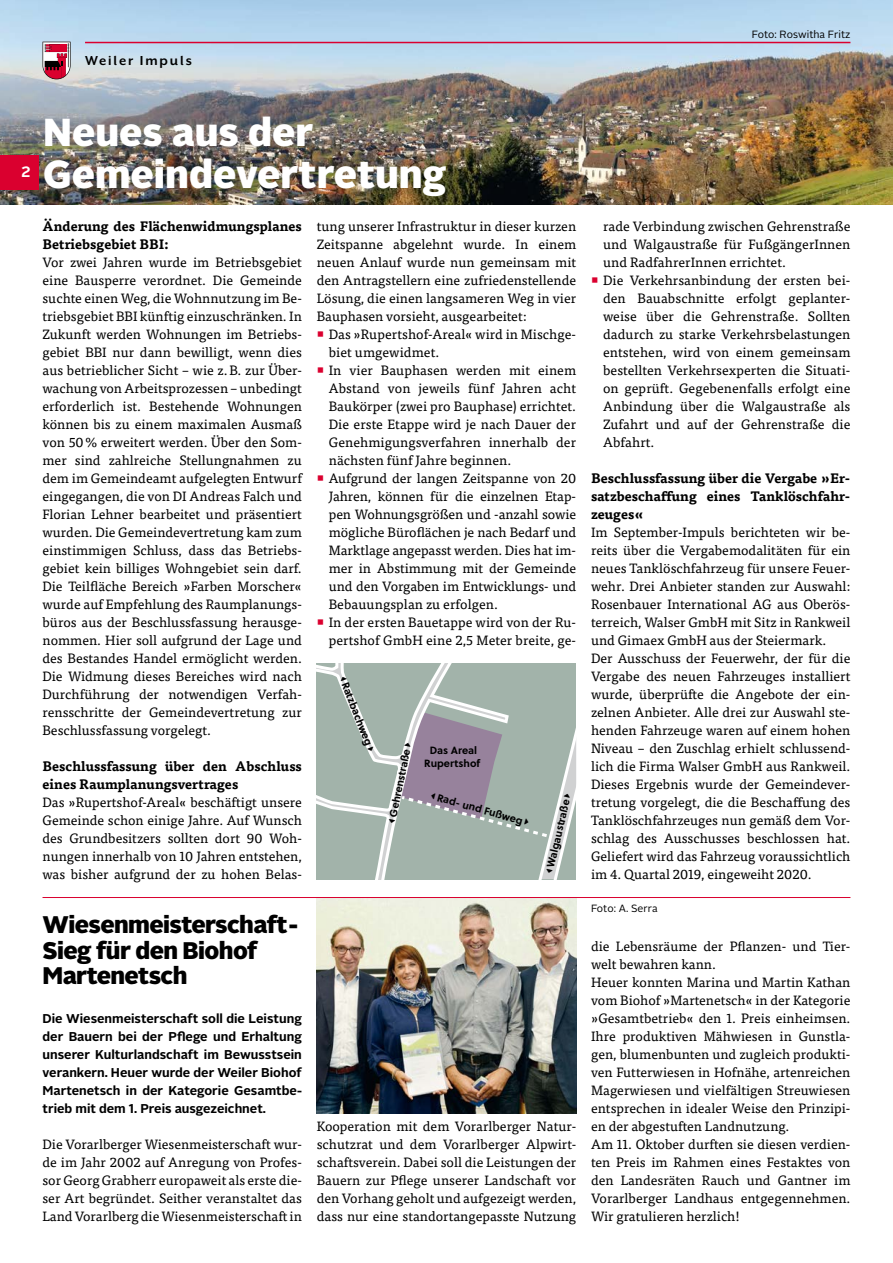
<style>
.page{position:relative;width:893px;height:1263px;background:#fff}
.page>*{position:absolute;margin:0;border:0;box-sizing:border-box;transform-origin:0 0}
.t1{font:900 39px/42px "Alright Sans";color:#fff}
.t2{font:900 24px/25.5px "Alright Sans";letter-spacing:-.025em;color:#000}
.t3{font:700 15px "Mr Eaves XL San OT";letter-spacing:.125em;color:#000}
.t4{font:700 15px "Alright Sans";color:#fff}
.t5{font:13.5px/18px "Tisa Pro";color:#000;text-align:justify}
.t6{font:700 13.5px/18px "Tisa Pro";color:#000}
.t7{font:700 12.75px/18px "Alright Sans";color:#000;text-align:justify}
.t8{font:700 10.5px/12.6px "Soleil";color:#000;text-align:center}
.t9{font:10.5px "Alright Sans";letter-spacing:.005em;color:#000}
.s1{color:#da002f}
</style>
<div class="page">
<img style="left:317px;top:898px;width:259px;height:215px">
<hr style="left:43px;top:897px;width:807px;height:1px;background:#da002f">
<img style="left:0;top:0;width:893px;height:205px">
<div style="left:0;top:155px;width:39px;height:34px;background:#da002f"></div>
<hr style="left:85px;top:42px;width:765px;height:1px;background:#da002f">
<svg style="left:43px;top:42px;width:28px;height:37px"></svg>
<svg style="left:317px;top:663px;width:259px;height:216px;background:#a9b3b0"></svg>
<p class="t3" style="left:85px;top:53px;width:108px">Weiler Impuls</p>
<p class="t9" style="left:752px;top:28px;width:100px">Foto: Roswitha Fritz</p>
<p class="t4" style="left:21px;top:161px;width:11px">2</p>
<h1 class="t1" style="left:43px;top:112px;width:405px">Neues aus der<br>Gemeindevertretung</h1>
<p class="t6" style="left:43px;top:216px;width:261px">Änderung des Flächenwidmungsplanes<br>Betriebsgebiet BBI:</p>
<p class="t5" style="left:43px;top:252px;width:261px">Vor zwei Jahren wurde im Betriebsgebiet eine Bausperre verordnet. Die Gemeinde suchte einen Weg, die Wohnnutzung im Be&shy;triebsgebiet BBI künftig einzuschränken. In Zukunft werden Wohnungen im Betriebs&shy;gebiet BBI nur dann bewilligt, wenn dies aus betrieblicher Sicht – wie z.B. zur Über&shy;wachung von Arbeitsprozessen – unbedingt erforderlich ist. Bestehende Wohnungen können bis zu einem maximalen Ausmaß von 50% erweitert werden. Über den Som&shy;mer sind zahlreiche Stellungnahmen zu dem im Gemeindeamt aufgelegten Entwurf eingegangen, die von DI Andreas Falch und Florian Lehner bearbeitet und präsentiert wurden. Die Gemeindevertretung kam zum einstimmigen Schluss, dass das Betriebs&shy;gebiet kein billiges Wohngebiet sein darf.<br>Die Teilfläche Bereich »Farben Morscher« wurde auf Empfehlung des Raumplanungs&shy;büros aus der Beschlussfassung herausge&shy;nommen. Hier soll aufgrund der Lage und des Bestandes Handel ermöglicht werden.<br>Die Widmung dieses Bereiches wird nach Durchführung der notwendigen Verfah&shy;rensschritte der Gemeindevertretung zur Beschlussfassung vorgelegt.</p>
<p class="t6" style="left:43px;top:756px;width:261px">Beschlussfassung über den Abschluss eines Raumplanungsvertrages</p>
<p class="t5" style="left:43px;top:792px;width:261px">Das »Rupertshof-Areal« beschäftigt unsere Gemeinde schon einige Jahre. Auf Wunsch des Grundbesitzers sollten dort 90 Woh&shy;nungen innerhalb von 10 Jahren entstehen, was bisher aufgrund der zu hohen Belas-</p>
<p class="t5" style="left:317px;top:216px;width:261px">tung unserer Infrastruktur in dieser kurzen Zeitspanne abgelehnt wurde. In einem neuen Anlauf wurde nun gemeinsam mit den Antragstellern eine zufriedenstellende Lösung, die einen langsameren Weg in vier Bauphasen vorsieht, ausgearbeitet:</p>
<p class="t5" style="left:329px;top:324px;width:249px;text-indent:-12px"><span class="s1">○</span> Das »Rupertshof-Areal« wird in Mischge&shy;biet umgewidmet.</p>
<p class="t5" style="left:329px;top:360px;width:249px;text-indent:-12px"><span class="s1">○</span> In vier Bauphasen werden mit einem Abstand von jeweils fünf Jahren acht Baukörper (zwei pro Bauphase) errichtet.<br>Die erste Etappe wird je nach Dauer der Genehmigungsverfahren innerhalb der nächsten fünf Jahre beginnen.</p>
<p class="t5" style="left:329px;top:468px;width:249px;text-indent:-12px"><span class="s1">○</span> Aufgrund der langen Zeitspanne von 20<br>Jahren, können für die einzelnen Etap&shy;pen Wohnungsgrößen und -anzahl sowie mögliche Büroflächen je nach Bedarf und Marktlage angepasst werden. Dies hat im&shy;mer in Abstimmung mit der Gemeinde und den Vorgaben im Entwicklungs- und Bebauungsplan zu erfolgen.</p>
<p class="t5" style="left:317px;top:612px;width:261px;text-align:right"><span class="s1">○</span> In der ersten Bauetappe wird von der Ru&shy;pertshof GmbH eine 2,5 Meter breite, ge-</p>
<p class="t8" style="left:351px;top:680px;width:69px;rotate:69deg">Ratzbachweg</p>
<p class="t8" style="left:386px;top:815px;width:71px;rotate:-78deg">Gehrenstraße</p>
<p class="t8" style="left:424px;top:744px;width:58px">Das Areal<br>Rupertshof</p>
<p class="t8" style="left:439px;top:790px;width:90px;rotate:16deg">Rad- und Fußweg</p>
<p class="t8" style="left:544px;top:866px;width:71px;rotate:-77deg">Walgaustraße</p>
<h2 class="t2" style="left:43px;top:912px;width:256px">Wiesenmeisterschaft -<br>Sieg für den Biohof<br>Martenetsch</h2>
<p class="t7" style="left:43px;top:1010px;width:261px">Die Wiesenmeisterschaft soll die Leistung der Bauern bei der Pflege und Erhaltung unserer Kulturlandschaft im Bewusstsein verankern. Heuer wurde der Weiler Biohof Martenetsch in der Kategorie Gesamtbe&shy;trieb mit dem 1. Preis ausgezeichnet.</p>
<p class="t5" style="left:43px;top:1134px;width:261px">Die Vorarlberger Wiesenmeisterschaft wur&shy;de im Jahr 2002 auf Anregung von Profes&shy;sor Georg Grabherr europaweit als erste die&shy;ser Art begründet. Seither veranstaltet das Land Vorarlberg die Wiesenmeisterschaft in</p>
<p class="t5" style="left:317px;top:1116px;width:261px">Kooperation mit dem Vorarlberger Natur&shy;schutzrat und dem Vorarlberger Alpwirt&shy;schaftsverein. Dabei soll die Leistungen der Bauern zur Pflege unserer Landschaft vor den Vorhang geholt und aufgezeigt werden, dass nur eine standortangepasste Nutzung</p>
<p class="t5" style="left:603px;top:216px;width:249px">rade Verbindung zwischen Gehrenstraße und Walgaustraße für FußgängerInnen und RadfahrerInnen errichtet.</p>
<p class="t5" style="left:603px;top:270px;width:249px;text-indent:-12px"><span class="s1">○</span> Die Verkehrsanbindung der ersten bei&shy;den Bauabschnitte erfolgt geplanter&shy;weise über die Gehrenstraße. Sollten dadurch zu starke Verkehrsbelastungen entstehen, wird von einem gemeinsam bestellten Verkehrsexperten die Situati&shy;on geprüft. Gegebenenfalls erfolgt eine Anbindung über die Walgaustraße als Zufahrt und auf der Gehrenstraße die Abfahrt.</p>
<p class="t6" style="left:591px;top:468px;width:261px;text-align:justify">Beschlussfassung über die Vergabe »Er&shy;satzbeschaffung eines Tanklöschfahr&shy;zeuges«</p>
<p class="t5" style="left:591px;top:522px;width:261px;text-align:left">Im September-Impuls berichteten wir be&shy;reits über die Vergabemodalitäten für ein neues Tanklöschfahrzeug für unsere Feuer&shy;wehr. Drei Anbieter standen zur Auswahl:<br>Rosenbauer International AG aus Oberös&shy;terreich, Walser GmbH mit Sitz in Rankweil und Gimaex GmbH aus der Steiermark.<br>Der Ausschuss der Feuerwehr, der für die Vergabe des neuen Fahrzeuges installiert wurde, überprüfte die Angebote der ein&shy;zelnen Anbieter. Alle drei zur Auswahl ste&shy;henden Fahrzeuge waren auf einem hohen Niveau – den Zuschlag erhielt schlussend&shy;lich die Firma Walser GmbH aus Rankweil.<br>Dieses Ergebnis wurde der Gemeindever&shy;tretung vorgelegt, die die Beschaffung des Tanklöschfahrzeuges nun gemäß dem Vor&shy;schlag des Ausschusses beschlossen hat.<br>Geliefert wird das Fahrzeug voraussichtlich im 4. Quartal 2019, eingeweiht 2020.</p>
<p class="t9" style="left:591px;top:901px;width:68px">Foto: A. Serra</p>
<p class="t5" style="left:591px;top:936px;width:261px;text-align:left">die Lebensräume der Pflanzen- und Tier&shy;welt bewahren kann.<br>Heuer konnten Marina und Martin Kathan vom Biohof »Martenetsch« in der Kategorie »Gesamtbetrieb« den 1. Preis einheimsen.<br>Ihre produktiven Mähwiesen in Gunstla&shy;gen, blumenbunten und zugleich produkti&shy;ven Futterwiesen in Hofnähe, artenreichen Magerwiesen und vielfältigen Streuwiesen entsprechen in idealer Weise den Prinzipi&shy;en der abgestuften Landnutzung.<br>Am 11. Oktober durften sie diesen verdien&shy;ten Preis im Rahmen eines Festaktes von den Landesräten Rauch und Gantner im Vorarlberger Landhaus entgegennehmen.<br>Wir gratulieren herzlich!</p>
</div>
